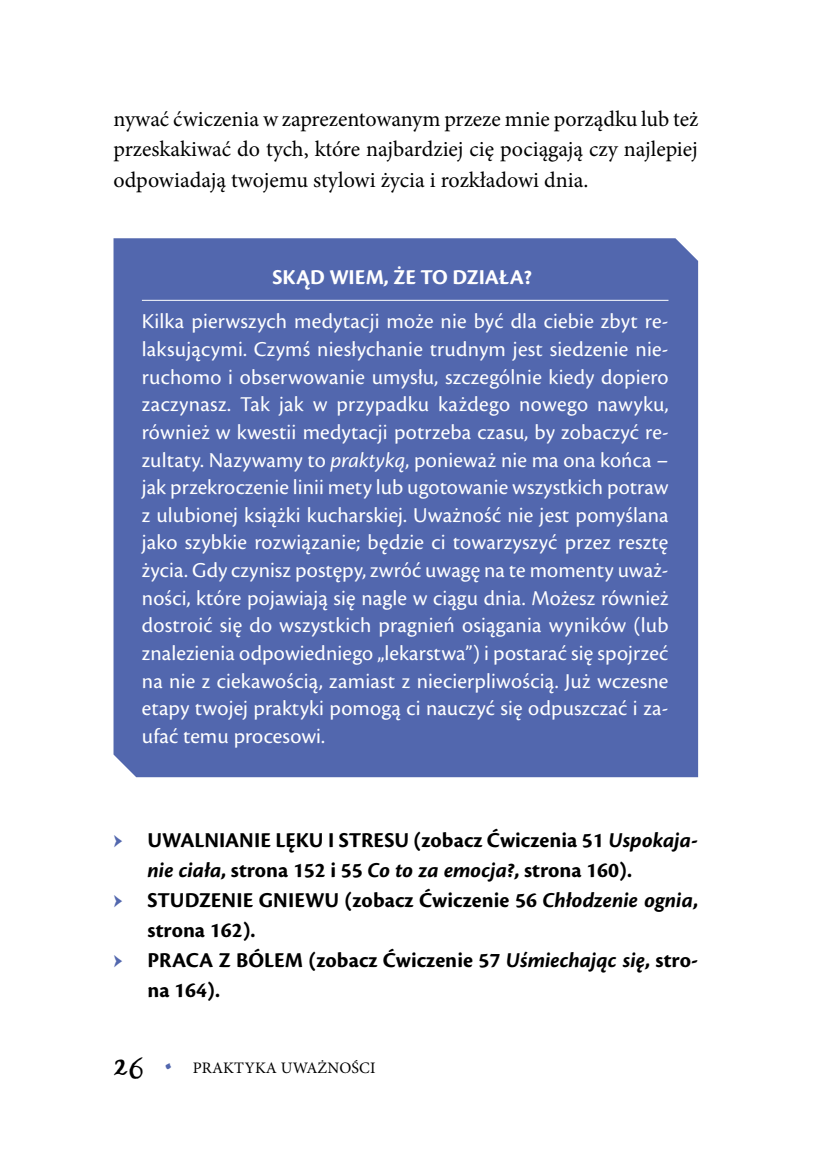
<style>
.page{position:relative;width:823px;height:1163px;background:#fff}
.page>*{position:absolute;margin:0;border:0;box-sizing:border-box;transform-origin:0 0}
.t1{font:22px/27.6px "Cronos Pro";letter-spacing:.01em;color:#fff;text-align:center}
.t2{font:700 22px "Cronos Pro";color:#000}
.t3{font:22px/30px "Minion Pro";color:#000;text-align:justify}
.t4{font:16px "Minion Pro";letter-spacing:.01em;color:#000}
.s1{font-weight:700}
.s2{font-style:italic}
.s3{font-family:"Minion Pro";font-weight:400;color:#5267ae}
.s4{font-family:"Brizel";font-size:36px}
.s5{font-family:"Brioso Pro";font-size:24px;color:#5267ae}
</style>
<div class="page">
<div style="left:113px;top:238px;width:584px;height:539px;background:#5267ae"></div>
<hr style="left:142px;top:300px;width:526px;height:1px;background:#fff">
<p class="t3" style="left:113px;top:104px;width:586px">nywać ćwiczenia w zaprezentowanym przeze mnie porządku lub też przeskakiwać do tych, które najbardziej cię pociągają czy najlepiej odpowiadają twojemu stylowi życia i rozkładowi dnia.</p>
<p class="t1" style="left:142px;top:255px;width:527px;line-height:44.6px"><span class="s1">SKĄD WIEM, ŻE TO DZIAŁA?<br></span>Kilka pierwszych medytacji może nie być dla ciebie zbyt re-</p>
<p class="t1" style="left:142px;top:335px;width:528px;text-align:justify">laksującymi. Czymś niesłychanie trudnym jest siedzenie nie&shy;ruchomo i obserwowanie umysłu, szczególnie kiedy dopiero zaczynasz. Tak jak w przypadku każdego nowego nawyku, również w kwestii medytacji potrzeba czasu, by zobaczyć re&shy;zultaty. Nazywamy to <span class="s2">praktyką</span>, ponieważ nie ma ona końca – jak przekroczenie linii mety lub ugotowanie wszystkich potraw z ulubionej książki kucharskiej. Uważność nie jest pomyślana jako szybkie rozwiązanie; będzie ci towarzyszyć przez resztę życia. Gdy czynisz postępy, zwróć uwagę na te momenty uważ&shy;ności, które pojawiają się nagle w ciągu dnia. Możesz również dostroić się do wszystkich pragnień osiągania wyników (lub znalezienia odpowiedniego „lekarstwa”) i postarać się spojrzeć na nie z ciekawością, zamiast z niecierpliwością. Już wczesne etapy twojej praktyki pomogą ci nauczyć się odpuszczać i za&shy;ufać temu procesowi.</p>
<p class="t2" style="left:113px;top:827px;width:585px"><span class="s3">ӹ</span> UWALNIANIE LĘKU I STRESU (zobacz Ćwiczenia 51 <span class="s2">Uspokaja-</span></p>
<p class="t2" style="left:147px;top:857px;width:485px"><span class="s2">nie ciała</span>, strona 152 i 55 <span class="s2">Co to za emocja?</span>, strona 160).</p>
<p class="t2" style="left:113px;top:887px;width:585px"><span class="s3">ӹ</span> STUDZENIE GNIEWU (zobacz Ćwiczenie 56 <span class="s2">Chłodzenie ognia</span>,</p>
<p class="t2" style="left:147px;top:917px;width:109px">strona 162).</p>
<p class="t2" style="left:113px;top:947px;width:585px"><span class="s3">ӹ</span> PRACA Z BÓLEM (zobacz Ćwiczenie 57 <span class="s2">Uśmiechając się</span>, stro-</p>
<p class="t2" style="left:147px;top:977px;width:74px">na 164).</p>
<p class="t4" style="left:113px;top:1056px;width:91px"><span class="s4">26</span><span class="s5">•</span> PRA</p>
<p class="t4" style="left:223px;top:1056px;width:152px">KTYKA UWAŻNO ŚCI</p>
</div>
